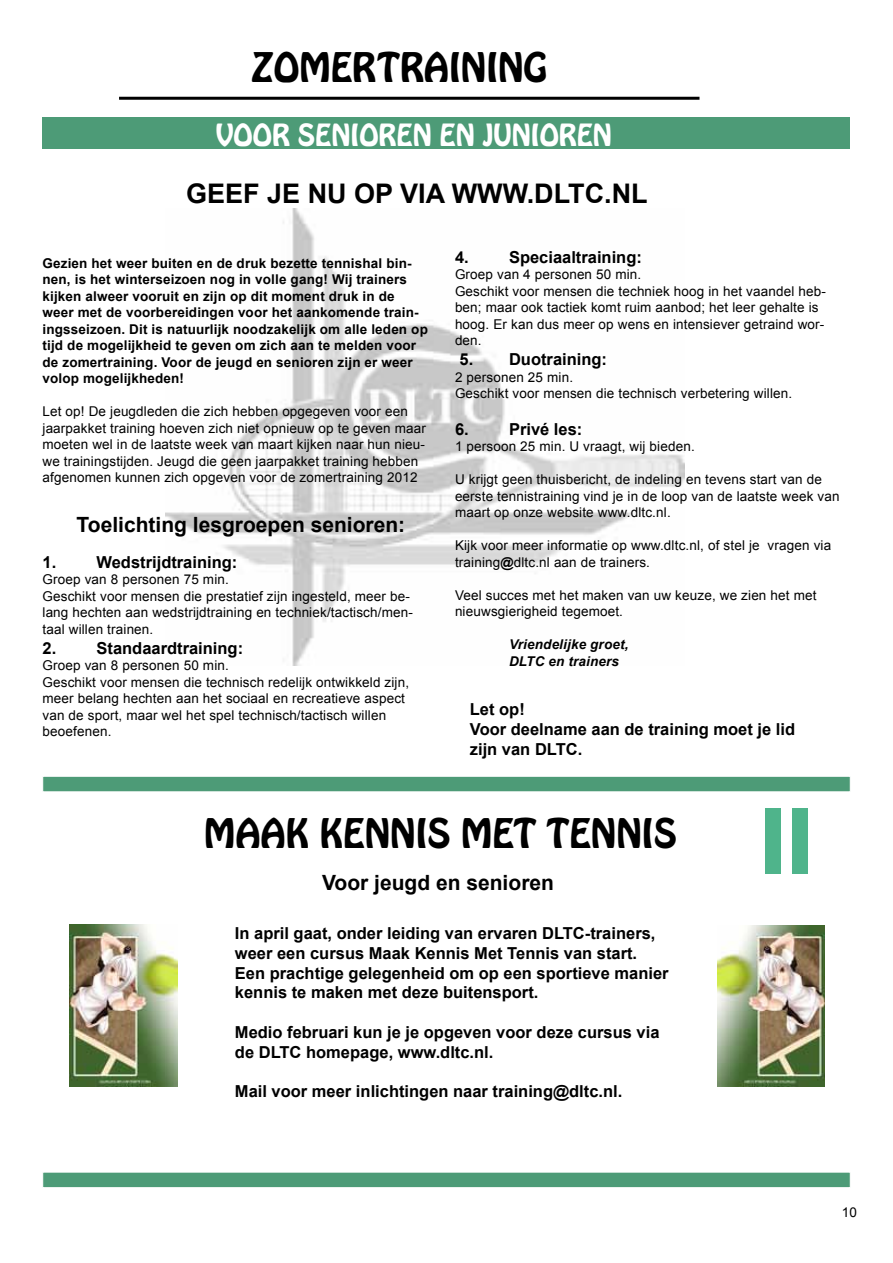
<style>
.page{position:relative;width:893px;height:1263px;background:#fff}
.page>*{position:absolute;margin:0;border:0;box-sizing:border-box;transform-origin:0 0}
.t1{font:36px "Hobo Std";color:#000}
.t2{font:700 27px "Arial";color:#000}
.t3{font:27px "Hobo Std";color:#fff}
.t4{font:700 21px "Arial";color:#000}
.t5{font:700 16.5px/19.8px "Arial";color:#000}
.t6{font:13.5px/16.5px "Arial";letter-spacing:.01em;color:#000}
.t7{font:700 13.5px/16.5px "Arial";letter-spacing:.01em;color:#000}
.t8{font:italic 700 13.5px/16.5px "Arial";letter-spacing:.01em;color:#000}
.s1{color:#fff}
.s2{font-weight:700}
</style>
<div class="page">
<div style="left:43px;top:117px;width:807px;height:32px;background:#4d9b77"></div>
<img style="left:166px;top:208px;width:518px;height:458px">
<hr style="left:119px;top:97px;width:580px;height:3px;background:#000">
<div style="left:792px;top:808px;width:16px;height:65px;background:#4fb48b"></div>
<div style="left:765px;top:808px;width:16px;height:65px;background:#4fb48b"></div>
<div style="left:43px;top:1172px;width:807px;height:16px;background:#4d9b77;border:1px solid #fff"></div>
<div style="left:43px;top:776px;width:807px;height:16px;background:#4d9b77;border:1px solid #fff"></div>
<img style="left:69px;top:925px;width:108px;height:162px">
<img style="left:718px;top:926px;width:106px;height:161px">
<h1 class="t1" style="left:252px;top:42px;width:391px">ZOMERTRAINING <span class="s1">2012</span></h1>
<h2 class="t3" style="left:216px;top:117px;width:397px">VOOR SENIOREN EN JUNIOREN</h2>
<h2 class="t2" style="left:186px;top:175px;width:39px">Geef</h2>
<h2 class="t2" style="left:267px;top:175px;width:149px">jenu opvia</h2>
<h2 class="t2" style="left:452px;top:175px;width:27px">www</h2>
<h2 class="t2" style="left:527px;top:175px;width:26px">.dltc</h2>
<h2 class="t2" style="left:604px;top:175px;width:26px">.nl</h2>
<p class="t7" style="left:43px;top:255px;width:387px">Gezien het weer buiten en de druk bezette tennishal bin&shy;nen, is het winterseizoen nog in volle gang! Wij trainers kijken alweer vooruit en zijn op dit moment druk in de weer met de voorbereidingen voor het aankomende train&shy;ingsseizoen. Dit is natuurlijk noodzakelijk om alle leden op tijd de mogelijkheid te geven om zich aan te melden voor de zomertraining. Voor de jeugd en senioren zijn er weer volop mogelijkheden!</p>
<p class="t6" style="left:43px;top:403px;width:385px">Let op! De jeugdleden die zich hebben opgegeven voor een jaarpakket training hoeven zich niet opnieuw op te geven maar moeten wel in de laatste week van maart kijken naar hun nieu&shy;we trainingstijden. Jeugd die geen jaarpakket training hebben afgenomen kunnen zich opgeven voor de zomertraining 2012</p>
<h3 class="t4" style="left:77px;top:510px;width:330px">Toelichting lesgroepen senioren:</h3>
<p class="t5" style="left:43px;top:553px;width:15px">1.</p>
<p class="t5" style="left:97px;top:553px;width:142px">Wedstrijdtraining:</p>
<p class="t6" style="left:43px;top:572px;width:372px">Groep van 8 personen 75 min.<br>Geschikt voor mensen die prestatief zijn ingesteld, meer be&shy;lang hechten aan wedstrijdtraining en techniek/tactisch/men&shy;taal willen trainen.</p>
<p class="t5" style="left:43px;top:638px;width:15px">2.</p>
<p class="t5" style="left:97px;top:638px;width:148px">Standaardtraining:</p>
<p class="t6" style="left:43px;top:657px;width:368px">Groep van 8 personen 50 min.<br>Geschikt voor mensen die technisch redelijk ontwikkeld zijn, meer belang hechten aan het sociaal en recreatieve aspect van de sport, maar wel het spel technisch/tactisch willen beoefenen.</p>
<p class="t5" style="left:455px;top:248px;width:15px">4.</p>
<p class="t5" style="left:509px;top:248px;width:134px">Speciaaltraining:</p>
<p class="t6" style="left:455px;top:267px;width:372px">Groep van 4 personen 50 min.<br>Geschikt voor mensen die techniek hoog in het vaandel heb&shy;ben; maar ook tactiek komt ruim aanbod; het leer gehalte is hoog. Er kan dus meer op wens en intensiever getraind wor&shy;den.</p>
<p class="t5" style="left:460px;top:350px;width:149px">5. Duotraining:</p>
<p class="t6" style="left:455px;top:369px;width:339px">2 personen 25 min.<br>Geschikt voor mensen die technisch verbetering willen.</p>
<p class="t5" style="left:455px;top:419px;width:15px">6.</p>
<p class="t5" style="left:509px;top:419px;width:75px">Privé les:</p>
<p class="t6" style="left:455px;top:438px;width:241px">1 persoon 25 min. U vraagt, wij bieden.</p>
<p class="t6" style="left:455px;top:471px;width:386px">U krijgt geen thuisbericht, de indeling en tevens start van de eerste tennistraining vind je in de loop van de laatste week van maart op onze website www.dltc.nl.</p>
<p class="t6" style="left:455px;top:537px;width:378px">Kijk voor meer informatie op www.dltc.nl, of stel je vragen via training<span class="s2">@</span>dltc.nl aan de trainers.</p>
<p class="t6" style="left:455px;top:587px;width:363px">Veel succes met het maken van uw keuze, we zien het met nieuwsgierigheid tegemoet.</p>
<p class="t8" style="left:509px;top:636px;width:121px">Vriendelijke groet,<br>DLTC en trainers</p>
<p class="t5" style="left:470px;top:700px;width:327px">Let op!<br>Voor deelname aan de training moet je lid zijn van DLTC.</p>
<h1 class="t1" style="left:204px;top:808px;width:474px">MAAK KENNIS MET TENNIS</h1>
<h3 class="t4" style="left:322px;top:869px;width:233px">Voor jeugd en senioren</h3>
<p class="t5" style="left:235px;top:924px;width:435px">In april gaat, onder leiding van ervaren DLTC-trainers, weer een cursus Maak Kennis Met Tennis van start.<br>Een prachtige gelegenheid om op een sportieve manier kennis te maken met deze buitensport.</p>
<p class="t5" style="left:235px;top:1023px;width:426px">Medio februari kun je je opgeven voor deze cursus via de DLTC homepage, www.dltc.nl.</p>
<p class="t5" style="left:235px;top:1082px;width:389px">Mail voor meer inlichtingen naar training@dltc.nl.</p>
<p class="t6" style="left:842px;top:1204px;width:17px">10</p>
</div>
